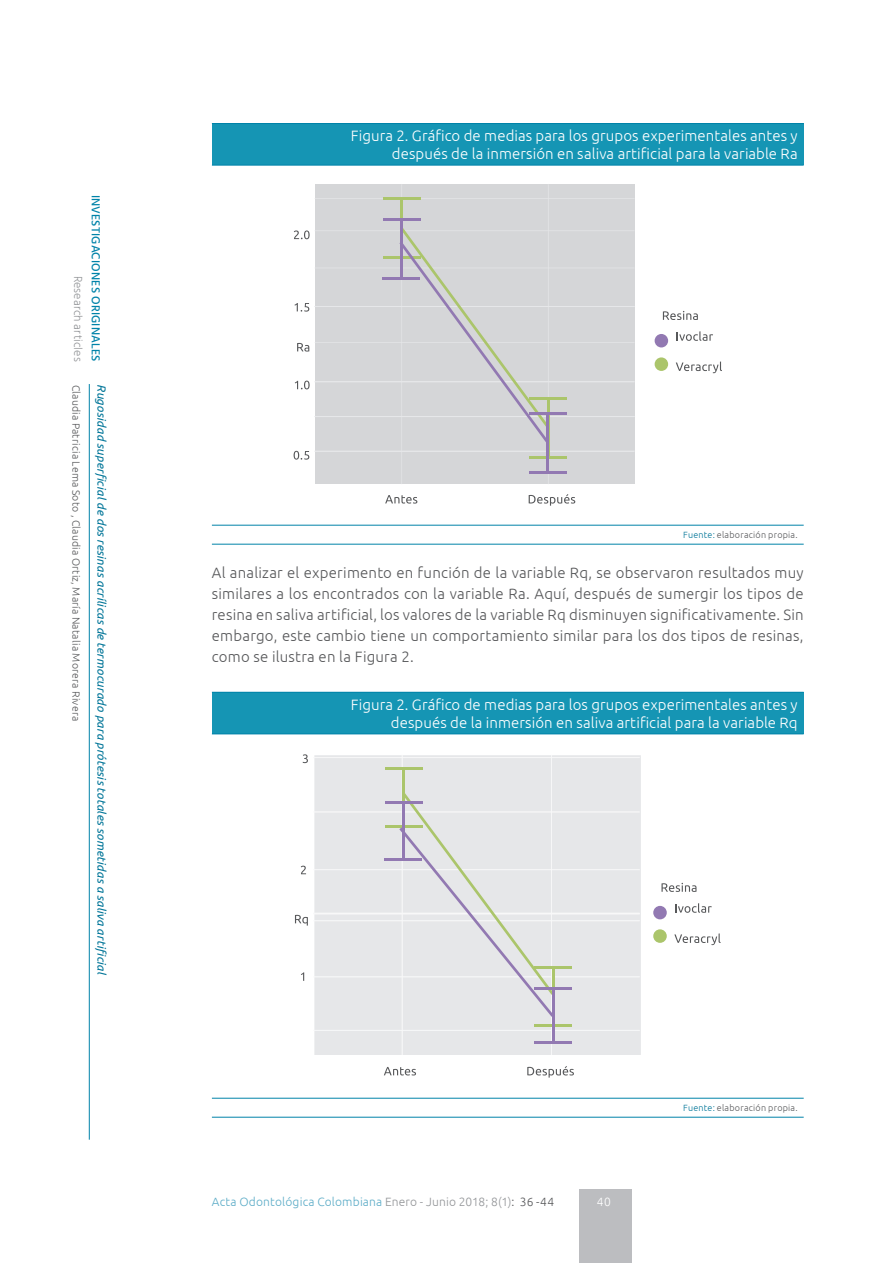
<style>
.page{position:relative;width:893px;height:1263px;background:#fff}
.page>*{position:absolute;margin:0;border:0;box-sizing:border-box;transform-origin:0 0}
.txt-base{font:300 15px/21px "Ubuntu";letter-spacing:.015em;color:#57585a;text-align:justify}
.tab-figuratit{font:300 15px/18px "Ubuntu";letter-spacing:.005em;color:#fff;text-align:right}
.t1{font:italic 12px "Ubuntu";letter-spacing:.015em;color:#007598}
.t2{font:300 12px "Ubuntu";letter-spacing:.015em;color:#5cacc7}
.t3{font:500 12px "Hind";letter-spacing:.015em;color:#0083a9}
.t4{font:300 12px "Hind";letter-spacing:.01em;color:#939598}
.t5{font:300 12px "Ubuntu";color:#fff}
.t6{font:300 10.5px "Ubuntu";letter-spacing:.02em;color:#57585a}
.tab-piedetabla{font:300 9px "Ubuntu";letter-spacing:.025em;color:#57585a}
.s1{color:#007598}
.s2{color:#939598}
.s3{color:#57585a}
</style>
<div class="page">
<hr style="left:89px;top:384px;width:1px;height:756px;background:#0083a9">
<div style="left:580px;top:1189px;width:52px;height:74px;background:#bcbdc0"></div>
<div style="left:212px;top:123px;width:592px;height:42px;background:#1595b4"></div>
<hr style="left:212px;top:525px;width:592px;height:1px;background:#0083a9">
<hr style="left:212px;top:544px;width:592px;height:1px;background:#0083a9">
<hr style="left:212px;top:123px;width:592px;height:1px;background:#0083a9">
<hr style="left:212px;top:165px;width:592px;height:1px;background:#0083a9">
<svg style="left:385px;top:495px;width:32px;height:9px"></svg>
<svg style="left:529px;top:494px;width:46px;height:12px"></svg>
<svg style="left:677px;top:331px;width:36px;height:10px"></svg>
<svg style="left:676px;top:361px;width:46px;height:12px"></svg>
<svg style="left:663px;top:311px;width:35px;height:9px"></svg>
<svg style="left:294px;top:184px;width:341px;height:300px;background:#d6d7d8"></svg>
<hr style="left:383px;top:277px;width:37px;height:3px;background:#9279b2">
<hr style="left:383px;top:218px;width:37px;height:3px;background:#9279b2">
<div style="left:655px;top:334px;width:13px;height:13px;background:#9279b2;border-radius:50%"></div>
<div style="left:655px;top:357px;width:13px;height:14px;background:#abc56b;border-radius:50%"></div>
<div style="left:212px;top:692px;width:592px;height:42px;background:#1595b4"></div>
<hr style="left:212px;top:1098px;width:592px;height:1px;background:#0083a9">
<hr style="left:212px;top:1117px;width:592px;height:1px;background:#0083a9">
<hr style="left:212px;top:692px;width:592px;height:1px;background:#0083a9">
<hr style="left:212px;top:734px;width:592px;height:1px;background:#0083a9">
<svg style="left:384px;top:1067px;width:32px;height:8px"></svg>
<svg style="left:527px;top:1066px;width:47px;height:11px"></svg>
<svg style="left:675px;top:903px;width:37px;height:10px"></svg>
<svg style="left:674px;top:933px;width:47px;height:12px"></svg>
<svg style="left:661px;top:883px;width:35px;height:9px"></svg>
<svg style="left:295px;top:754px;width:345px;height:301px;background:#e6e7e8"></svg>
<hr style="left:402px;top:804px;width:3px;height:55px;background:#9279b2">
<hr style="left:385px;top:858px;width:37px;height:2px;background:#9279b2">
<hr style="left:385px;top:801px;width:37px;height:3px;background:#9279b2">
<div style="left:653px;top:906px;width:14px;height:13px;background:#9279b2;border-radius:50%"></div>
<div style="left:653px;top:929px;width:14px;height:14px;background:#abc56b;border-radius:50%"></div>
<p class="t4" style="left:86px;top:276px;width:87px;rotate:90deg">Research articles</p>
<p class="t3" style="left:104px;top:195px;width:168px;rotate:90deg">INVESTIGACIONES ORIGINALES</p>
<p class="t6" style="left:83px;top:384px;width:338px;rotate:90deg">Claudia Patricia Lema Soto , Claudia Ortiz, María Natalia Morera Rivera</p>
<p class="t1" style="left:109px;top:384px;width:593px;rotate:90deg">Rugosidad superficial de dos resinas acrílicas de termocurado para prótesis totales sometidas a saliva artificial</p>
<p class="tab-figuratit" style="left:351px;top:126px;width:448px">Figura 2. Gráfico de medias para los grupos experimentales antes y después de la inmersión en saliva artificial para la variable Ra</p>
<p class="tab-piedetabla" style="left:683px;top:529px;width:116px"><span class="s1">Fuente:</span> elaboración propia.</p>
<p class="txt-base" style="left:212px;top:562px;width:593px">Al analizar el experimento en función de la variable Rq, se observaron resultados muy similares a los encontrados con la variable Ra. Aquí, después de sumergir los tipos de resina en saliva artificial, los valores de la variable Rq disminuyen significativamente. Sin embargo, este cambio tiene un comportamiento similar para los dos tipos de resinas, como se ilustra en la Figura 2.</p>
<p class="tab-figuratit" style="left:351px;top:695px;width:448px">Figura 2. Gráfico de medias para los grupos experimentales antes y después de la inmersión en saliva artificial para la variable Rq</p>
<p class="t2" style="left:212px;top:1194px;width:344px">Acta Odontológica Colombiana <span class="s2">Enero - Junio 2018; 8(1)</span><span class="s3">: 36 -44</span></p>
<p class="t5" style="left:597px;top:1195px;width:15px">40</p>
<p class="tab-piedetabla" style="left:683px;top:1102px;width:116px"><span class="s1">Fuente:</span> elaboración propia.</p>
</div>
